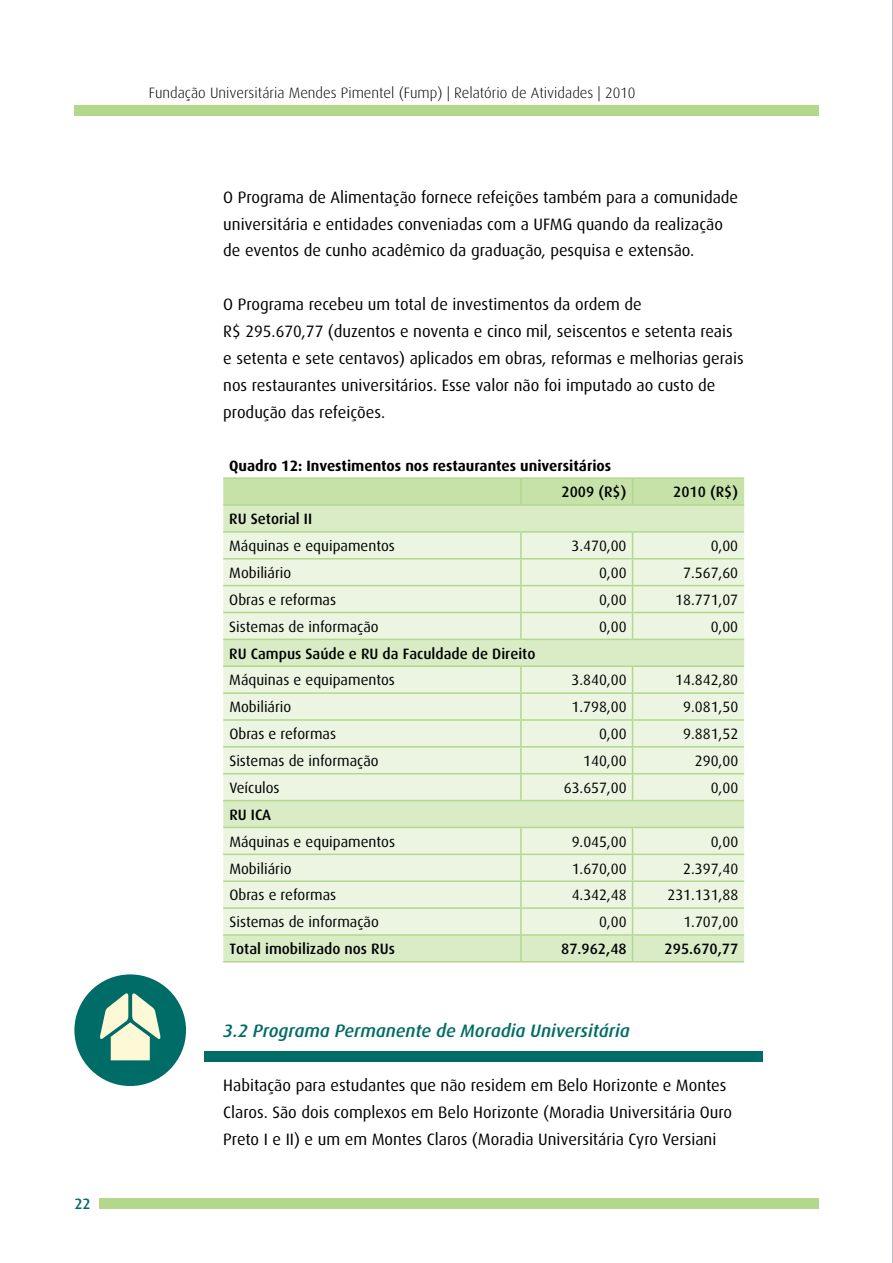
<style>
.page{position:relative;width:893px;height:1263px;background:#fff}
.page>*{position:absolute;margin:0;border:0;box-sizing:border-box;transform-origin:0 0}
.t1{font:italic 500 18px "Dax";color:#006c67}
.t2{font:16.5px/26.8px "Dax";color:#000}
.t3{font:15px "Dax";color:#000}
.t4{font:500 15px "Dax";color:#000}
.t5{font:300 15px "Dax";color:#000}
.t6{font:700 15px "Dax";color:#000}
.t7{font:500 15px "Dax";color:#006c67}
</style>
<div class="page">
<div style="left:205px;top:1052px;width:558px;height:10px;background:#006c67"></div>
<div style="left:223px;top:506px;width:521px;height:455px;background:#d9ecc6"></div>
<svg style="left:223px;top:533px;width:521px;height:401px;background:#e8f3dd"></svg>
<hr style="left:223px;top:827px;width:297px;height:1px;background:#b3d88c">
<hr style="left:633px;top:827px;width:111px;height:1px;background:#b3d88c">
<hr style="left:223px;top:853px;width:297px;height:2px;background:#b3d88c">
<hr style="left:633px;top:853px;width:111px;height:2px;background:#b3d88c">
<hr style="left:223px;top:907px;width:297px;height:2px;background:#b3d88c">
<hr style="left:633px;top:907px;width:111px;height:2px;background:#b3d88c">
<hr style="left:223px;top:961px;width:297px;height:1px;background:#b3d88c">
<hr style="left:223px;top:477px;width:297px;height:2px;background:#b3d88c">
<hr style="left:223px;top:504px;width:297px;height:2px;background:#b3d88c">
<hr style="left:633px;top:504px;width:111px;height:2px;background:#b3d88c">
<hr style="left:633px;top:639px;width:111px;height:1px;background:#b3d88c">
<hr style="left:223px;top:773px;width:297px;height:1px;background:#b3d88c">
<hr style="left:633px;top:773px;width:111px;height:1px;background:#b3d88c">
<hr style="left:223px;top:800px;width:297px;height:1px;background:#b3d88c">
<hr style="left:633px;top:800px;width:111px;height:1px;background:#b3d88c">
<hr style="left:520px;top:504px;width:113px;height:2px;background:#b3d88c">
<hr style="left:520px;top:773px;width:113px;height:1px;background:#b3d88c">
<hr style="left:520px;top:800px;width:113px;height:1px;background:#b3d88c">
<hr style="left:633px;top:531px;width:111px;height:2px;background:#b3d88c">
<hr style="left:633px;top:558px;width:111px;height:1px;background:#b3d88c">
<hr style="left:633px;top:612px;width:111px;height:1px;background:#b3d88c">
<hr style="left:633px;top:665px;width:111px;height:2px;background:#b3d88c">
<hr style="left:633px;top:692px;width:111px;height:2px;background:#b3d88c">
<hr style="left:633px;top:746px;width:111px;height:2px;background:#b3d88c">
<hr style="left:633px;top:934px;width:111px;height:2px;background:#b3d88c">
<hr style="left:223px;top:531px;width:297px;height:2px;background:#b3d88c">
<hr style="left:223px;top:558px;width:297px;height:1px;background:#b3d88c">
<hr style="left:223px;top:585px;width:297px;height:1px;background:#b3d88c">
<hr style="left:633px;top:585px;width:111px;height:1px;background:#b3d88c">
<hr style="left:223px;top:612px;width:297px;height:1px;background:#b3d88c">
<hr style="left:223px;top:692px;width:297px;height:2px;background:#b3d88c">
<hr style="left:223px;top:719px;width:297px;height:2px;background:#b3d88c">
<hr style="left:633px;top:719px;width:111px;height:2px;background:#b3d88c">
<hr style="left:223px;top:746px;width:297px;height:2px;background:#b3d88c">
<hr style="left:223px;top:880px;width:297px;height:2px;background:#b3d88c">
<hr style="left:633px;top:880px;width:111px;height:2px;background:#b3d88c">
<hr style="left:223px;top:934px;width:297px;height:2px;background:#b3d88c">
<hr style="left:520px;top:585px;width:113px;height:1px;background:#b3d88c">
<hr style="left:520px;top:719px;width:113px;height:2px;background:#b3d88c">
<hr style="left:520px;top:880px;width:113px;height:2px;background:#b3d88c">
<hr style="left:520px;top:531px;width:113px;height:2px;background:#b3d88c">
<hr style="left:520px;top:558px;width:113px;height:1px;background:#b3d88c">
<hr style="left:520px;top:612px;width:113px;height:1px;background:#b3d88c">
<hr style="left:520px;top:692px;width:113px;height:2px;background:#b3d88c">
<hr style="left:520px;top:746px;width:113px;height:2px;background:#b3d88c">
<hr style="left:520px;top:934px;width:113px;height:2px;background:#b3d88c">
<hr style="left:633px;top:477px;width:111px;height:2px;background:#b3d88c">
<hr style="left:633px;top:961px;width:111px;height:1px;background:#b3d88c">
<hr style="left:520px;top:477px;width:113px;height:2px;background:#b3d88c">
<svg style="left:223px;top:478px;width:521px;height:27px;background:#c4e1a7"></svg>
<hr style="left:520px;top:533px;width:2px;height:25px;background:#b3d88c">
<hr style="left:520px;top:559px;width:2px;height:26px;background:#b3d88c">
<hr style="left:520px;top:586px;width:2px;height:26px;background:#b3d88c">
<hr style="left:520px;top:613px;width:2px;height:26px;background:#b3d88c">
<svg style="left:632px;top:533px;width:1px;height:106px"></svg>
<hr style="left:520px;top:667px;width:2px;height:25px;background:#b3d88c">
<hr style="left:520px;top:694px;width:2px;height:25px;background:#b3d88c">
<hr style="left:520px;top:721px;width:2px;height:25px;background:#b3d88c">
<hr style="left:520px;top:748px;width:2px;height:25px;background:#b3d88c">
<hr style="left:520px;top:774px;width:2px;height:26px;background:#b3d88c">
<svg style="left:632px;top:667px;width:1px;height:133px"></svg>
<hr style="left:520px;top:828px;width:2px;height:25px;background:#b3d88c">
<hr style="left:520px;top:855px;width:2px;height:25px;background:#b3d88c">
<hr style="left:520px;top:882px;width:2px;height:25px;background:#b3d88c">
<hr style="left:520px;top:936px;width:2px;height:25px;background:#b3d88c">
<hr style="left:520px;top:961px;width:113px;height:1px;background:#b3d88c">
<hr style="left:520px;top:827px;width:113px;height:1px;background:#b3d88c">
<hr style="left:520px;top:853px;width:113px;height:2px;background:#b3d88c">
<hr style="left:520px;top:907px;width:113px;height:2px;background:#b3d88c">
<hr style="left:520px;top:909px;width:2px;height:25px;background:#b3d88c">
<svg style="left:632px;top:828px;width:1px;height:133px"></svg>
<hr style="left:223px;top:639px;width:297px;height:1px;background:#b3d88c">
<hr style="left:223px;top:665px;width:297px;height:2px;background:#b3d88c">
<hr style="left:520px;top:639px;width:113px;height:1px;background:#b3d88c">
<hr style="left:520px;top:665px;width:113px;height:2px;background:#b3d88c">
<div style="left:74px;top:974px;width:112px;height:112px;background:#006c67;border-radius:50%"></div>
<svg style="left:100px;top:993px;width:61px;height:67px"></svg>
<hr style="left:892px;top:0;width:1px;height:1263px;background:#a7a9ac">
<div style="left:74px;top:105px;width:745px;height:10px;background:#b3d88c"></div>
<div style="left:99px;top:1199px;width:720px;height:10px;background:#b3d88c"></div>
<p class="t7" style="left:74px;top:1195px;width:18px">22</p>
<p class="t5" style="left:149px;top:84px;width:488px">Fundação Universitária Mendes Pimentel (Fump) | Relatório de Atividades | 2010</p>
<p class="t2" style="left:223px;top:184px;width:516px">O Programa de Alimentação fornece refeições também para a comunidade universitária e entidades conveniadas com a UFMG quando da realização de eventos de cunho acadêmico da graduação, pesquisa e extensão.</p>
<p class="t2" style="left:223px;top:291px;width:522px">O Programa recebeu um total de investimentos da ordem de<br>R$ 295.670,77 (duzentos e noventa e cinco mil, seiscentos e setenta reais e setenta e sete centavos) aplicados em obras, reformas e melhorias gerais nos restaurantes universitários. Esse valor não foi imputado ao custo de produção das refeições.</p>
<p class="t6" style="left:229px;top:458px;width:384px">Quadro 12: Investimentos nos restaurantes universitários</p>
<p class="t4" style="left:562px;top:484px;width:66px">2009 (R$)</p>
<p class="t4" style="left:673px;top:484px;width:66px">2010 (R$)</p>
<p class="t4" style="left:229px;top:511px;width:84px">RU Setorial II</p>
<p class="t3" style="left:229px;top:538px;width:167px">Máquinas e equipamentos</p>
<p class="t3" style="left:571px;top:538px;width:57px">3.470,00</p>
<p class="t3" style="left:711px;top:538px;width:29px">0,00</p>
<p class="t3" style="left:229px;top:564px;width:64px">Mobiliário</p>
<p class="t3" style="left:599px;top:564px;width:29px">0,00</p>
<p class="t3" style="left:683px;top:564px;width:57px">7.567,60</p>
<p class="t3" style="left:229px;top:591px;width:108px">Obras e reformas</p>
<p class="t3" style="left:599px;top:591px;width:29px">0,00</p>
<p class="t3" style="left:675px;top:591px;width:64px">18.771,07</p>
<p class="t3" style="left:229px;top:618px;width:151px">Sistemas de informação</p>
<p class="t3" style="left:599px;top:618px;width:29px">0,00</p>
<p class="t3" style="left:711px;top:618px;width:29px">0,00</p>
<p class="t4" style="left:229px;top:645px;width:308px">RU Campus Saúde e RU da Faculdade de Direito</p>
<p class="t3" style="left:229px;top:672px;width:167px">Máquinas e equipamentos</p>
<p class="t3" style="left:572px;top:672px;width:57px">3.840,00</p>
<p class="t3" style="left:675px;top:672px;width:64px">14.842,80</p>
<p class="t3" style="left:229px;top:699px;width:64px">Mobiliário</p>
<p class="t3" style="left:572px;top:699px;width:57px">1.798,00</p>
<p class="t3" style="left:683px;top:699px;width:57px">9.081,50</p>
<p class="t3" style="left:229px;top:726px;width:108px">Obras e reformas</p>
<p class="t3" style="left:599px;top:726px;width:29px">0,00</p>
<p class="t3" style="left:683px;top:726px;width:57px">9.881,52</p>
<p class="t3" style="left:229px;top:752px;width:151px">Sistemas de informação</p>
<p class="t3" style="left:583px;top:752px;width:45px">140,00</p>
<p class="t3" style="left:695px;top:752px;width:45px">290,00</p>
<p class="t3" style="left:229px;top:779px;width:52px">Veículos</p>
<p class="t3" style="left:564px;top:779px;width:64px">63.657,00</p>
<p class="t3" style="left:711px;top:779px;width:29px">0,00</p>
<p class="t4" style="left:229px;top:806px;width:43px">RU ICA</p>
<p class="t3" style="left:229px;top:833px;width:167px">Máquinas e equipamentos</p>
<p class="t3" style="left:572px;top:833px;width:57px">9.045,00</p>
<p class="t3" style="left:711px;top:833px;width:29px">0,00</p>
<p class="t3" style="left:229px;top:860px;width:64px">Mobiliário</p>
<p class="t3" style="left:572px;top:860px;width:57px">1.670,00</p>
<p class="t3" style="left:683px;top:860px;width:57px">2.397,40</p>
<p class="t3" style="left:229px;top:887px;width:108px">Obras e reformas</p>
<p class="t3" style="left:572px;top:887px;width:57px">4.342,48</p>
<p class="t3" style="left:667px;top:887px;width:72px">231.131,88</p>
<p class="t3" style="left:229px;top:914px;width:151px">Sistemas de informação</p>
<p class="t3" style="left:599px;top:914px;width:29px">0,00</p>
<p class="t3" style="left:683px;top:914px;width:57px">1.707,00</p>
<p class="t4" style="left:229px;top:940px;width:167px">Total imobilizado nos RUs</p>
<p class="t4" style="left:561px;top:940px;width:67px">87.962,48</p>
<p class="t4" style="left:665px;top:940px;width:75px">295.670,77</p>
<p class="t1" style="left:223px;top:1021px;width:408px">3.2 Programa Permanente de Moradia Universitária</p>
<p class="t2" style="left:223px;top:1072px;width:510px">Habitação para estudantes que não residem em Belo Horizonte e Montes<br>Claros. São dois complexos em Belo Horizonte (Moradia Universitária Ouro<br>Preto I e II) e um em Montes Claros (Moradia Universitária Cyro Versiani</p>
</div>
